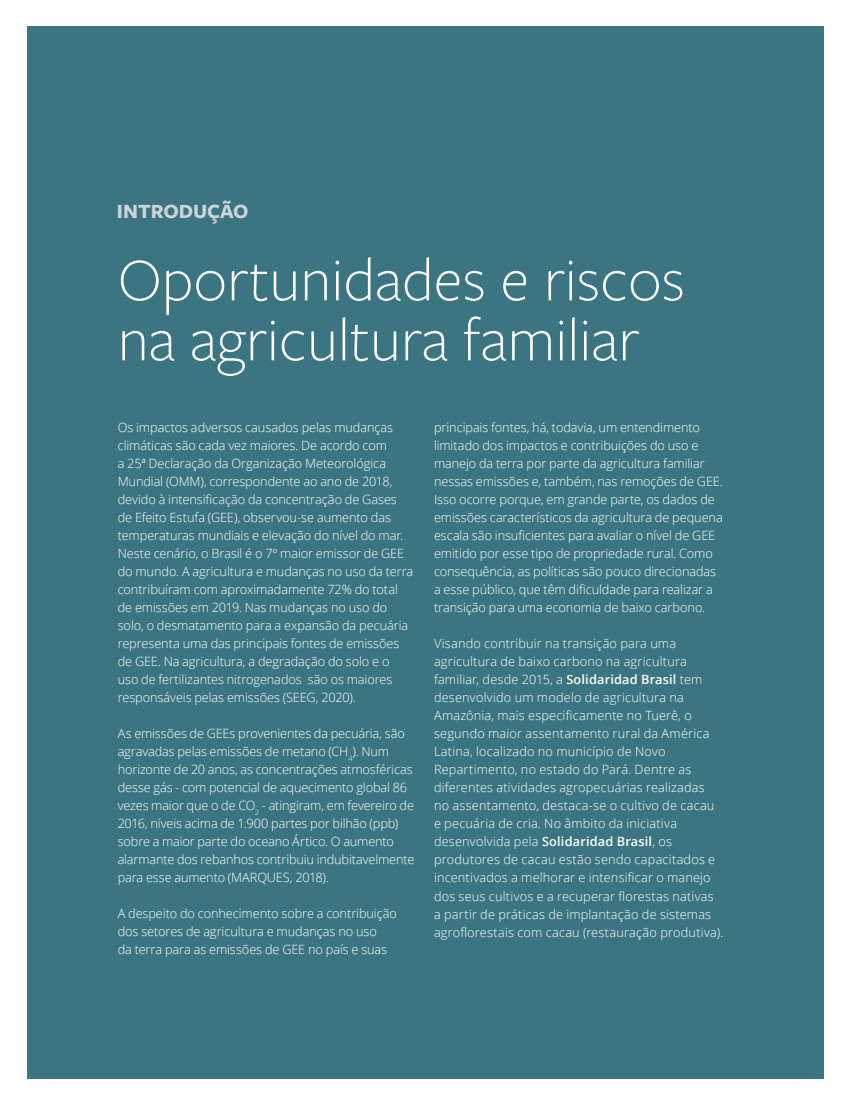
<style>
.page{position:relative;width:851px;height:1106px;background:#fff}
.page>*{position:absolute;margin:0;border:0;box-sizing:border-box;transform-origin:0 0}
.t1{font:300 63px/60px "Freight Sans Pro";color:#fff}
.t2{font:700 21px "Freight Sans Pro";color:#cdd5da}
.t3{font:300 12.75px/18px "Open Sans";letter-spacing:-.005em;color:#fff}
.t4{font:300 12.75px/18px "Open Sans";letter-spacing:.015em;color:#fff}
.s1{font-weight:600}
</style>
<div class="page">
<div style="left:27px;top:27px;width:796px;height:1052px;background:#3b7582"></div>
<h2 class="t2" style="left:117px;top:197px;width:133px">INTRODUÇÃO</h2>
<h1 class="t1" style="left:118px;top:247px;width:568px">Oportunidades e riscos na agricultura familiar</h1>
<p class="t3" style="left:118px;top:418px;width:297px">Os impactos adversos causados pelas mudanças climáticas são cada vez maiores. De acordo com<br>a 25ª Declaração da Organização Meteorológica Mundial (OMM), correspondente ao ano de 2018, devido à intensificação da concentração de Gases de Efeito Estufa (GEE), observou-se aumento das temperaturas mundiais e elevação do nível do mar.<br>Neste cenário, o Brasil é o 7º maior emissor de GEE do mundo. A agricultura e mudanças no uso da terra contribuíram com aproximadamente 72% do total de emissões em 2019. Nas mudanças no uso do solo, o desmatamento para a expansão da pecuária representa uma das principais fontes de emissões de GEE. Na agricultura, a degradação do solo e o uso de fertilizantes nitrogenados são os maiores responsáveis pelas emissões (SEEG, 2020).</p>
<p class="t3" style="left:118px;top:724px;width:298px">As emissões de GEEs provenientes da pecuária, são agravadas pelas emissões de metano (CH<sub>4</sub>). Num horizonte de 20 anos, as concentrações atmosféricas desse gás - com potencial de aquecimento global 86 vezes maior que o de CO<sub>2</sub> - atingiram, em fevereiro de 2016, níveis acima de 1.900 partes por bilhão (ppb) sobre a maior parte do oceano Ártico. O aumento alarmante dos rebanhos contribuiu indubitavelmente para esse aumento (MARQUES, 2018).</p>
<p class="t3" style="left:118px;top:904px;width:281px">A despeito do conhecimento sobre a contribuição dos setores de agricultura e mudanças no uso<br>da terra para as emissões de GEE no país e suas</p>
<p class="t3" style="left:434px;top:418px;width:290px">principais fontes, há, todavia, um entendimento limitado dos impactos e contribuições do uso e manejo da terra por parte da agricultura familiar nessas emissões e, também, nas remoções de GEE.<br>Isso ocorre porque, em grande parte, os dados de emissões característicos da agricultura de pequena escala são insuficientes para avaliar o nível de GEE emitido por esse tipo de propriedade rural. Como consequência, as políticas são pouco direcionadas a esse público, que têm dificuldade para realizar a transição para uma economia de baixo carbono.</p>
<p class="t4" style="left:434px;top:634px;width:291px">Visando contribuir na transição para uma agricultura de baixo carbono na agricultura familiar, desde 2015, a <span class="s1">Solidaridad Brasil</span> tem desenvolvido um modelo de agricultura na Amazônia, mais especificamente no Tuerê, o segundo maior assentamento rural da América Latina, localizado no município de Novo Repartimento, no estado do Pará. Dentre as diferentes atividades agropecuárias realizadas<br>no assentamento, destaca-se o cultivo de cacau e pecuária de cria. No âmbito da iniciativa desenvolvida pela <span class="s1">Solidaridad Brasil</span>, os produtores de cacau estão sendo capacitados e incentivados a melhorar e intensificar o manejo dos seus cultivos e a recuperar florestas nativas a partir de práticas de implantação de sistemas agroflorestais com cacau (restauração produtiva).</p>
</div>
